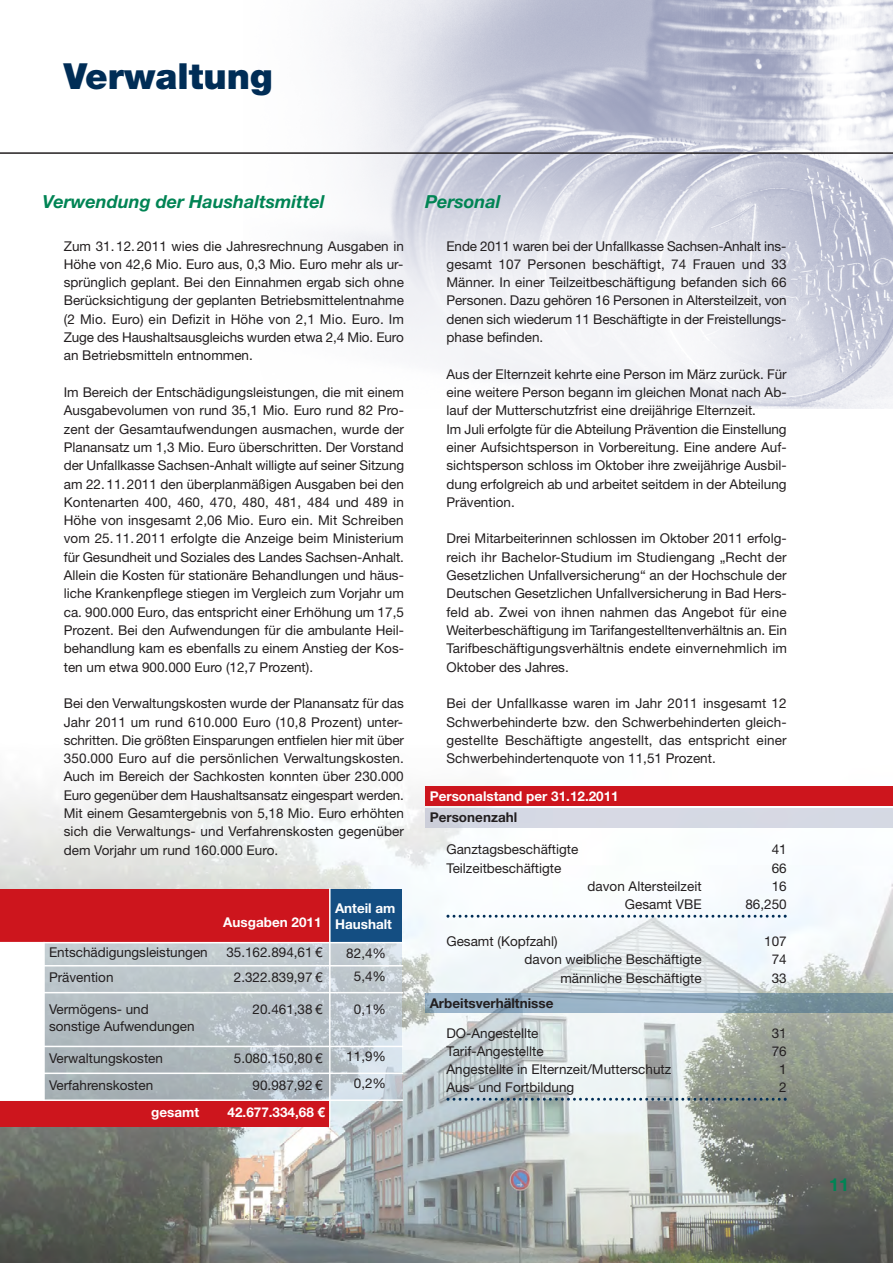
<style>
.page{position:relative;width:893px;height:1263px;background:#fff}
.page>*{position:absolute;margin:0;border:0;box-sizing:border-box;transform-origin:0 0}
.t1{font:900 36px "Helvetica Neue LT Std";color:#002d56}
.t2{font:italic 700 18px "Helvetica Neue LT Std";color:#008454}
.t3{font:700 18px "Helvetica Neue LT Std";color:#008454}
.t4{font:13.5px/18.3px "Helvetica Neue LT Std";color:#231f20;text-align:justify}
.t5{font:700 13.5px/16.5px "Helvetica Neue LT Std";color:#fff}
.t6{font:700 13.5px "Helvetica Neue LT Std";color:#231f20}
</style>
<div class="page">
<img style="left:0;top:786px;width:893px;height:477px">
<img style="left:324px;top:0;width:569px;height:409px">
<hr style="left:0;top:152px;width:893px;height:2px;background:#231f20">
<div style="left:425px;top:787px;width:468px;height:19px;background:#cd151d"></div>
<div style="left:425px;top:808px;width:468px;height:19px;background:#d5d9e4"></div>
<div style="left:425px;top:994px;width:468px;height:19px;background:#144e82;opacity:.4"></div>
<svg style="left:446px;top:915px;width:341px;height:3px"></svg>
<svg style="left:446px;top:1098px;width:341px;height:3px"></svg>
<div style="left:1px;top:890px;width:329px;height:53px;background:#cd151d"></div>
<div style="left:330px;top:890px;width:72px;height:53px;background:#144e82"></div>
<div style="left:1px;top:943px;width:43px;height:157px;background:#fff"></div>
<div style="left:44px;top:943px;width:286px;height:23px;background:#c2cbd0"></div>
<div style="left:330px;top:943px;width:72px;height:23px;background:#c7d5e6;opacity:.5"></div>
<div style="left:44px;top:966px;width:286px;height:27px;background:#bdc6cb"></div>
<div style="left:330px;top:966px;width:72px;height:27px;background:#c7d5e6;opacity:.5"></div>
<div style="left:44px;top:993px;width:286px;height:53px;background:#b4bec3"></div>
<div style="left:330px;top:993px;width:72px;height:53px;background:#c7d5e6;opacity:.5"></div>
<div style="left:44px;top:1046px;width:286px;height:27px;background:#c7d5e6;opacity:.5"></div>
<div style="left:330px;top:1046px;width:72px;height:27px;background:#c7d5e6;opacity:.5"></div>
<div style="left:44px;top:1073px;width:286px;height:27px;background:#c7d5e6;opacity:.5"></div>
<div style="left:330px;top:1073px;width:72px;height:27px;background:#c7d5e6;opacity:.5"></div>
<div style="left:1px;top:1100px;width:329px;height:26px;background:#cd151d"></div>
<hr style="left:43px;top:942px;width:2px;height:159px;background:#fff">
<hr style="left:329px;top:888px;width:2px;height:240px;background:#fff">
<hr style="left:0;top:942px;width:403px;height:1px;background:#fff">
<hr style="left:43px;top:965px;width:360px;height:1px;background:#fff">
<hr style="left:43px;top:992px;width:360px;height:1px;background:#fff">
<hr style="left:43px;top:1046px;width:360px;height:1px;background:#fff">
<hr style="left:43px;top:1072px;width:360px;height:2px;background:#fff">
<hr style="left:0;top:1099px;width:403px;height:2px;background:#fff">
<h1 class="t1" style="left:64px;top:64px;width:211px">Verwaltung</h1>
<h2 class="t2" style="left:43px;top:196px;width:283px">Verwendung der Haushaltsmittel</h2>
<p class="t4" style="left:64px;top:238px;width:342px">Zum 31. 12. 2011 wies die Jahresrechnung Ausgaben in Hö he von 42,6 Mio. Euro aus, 0,3 Mio. Euro mehr als ur&shy;sprünglich geplant. Bei den Einnahmen ergab sich ohne Berücksichtigung der geplanten Betriebsmittelentnahme (2 Mio. Euro) ein Defizit in Höhe von 2,1 Mio. Euro. Im Zuge des Haushaltsausgleichs wurden etwa 2,4 Mio. Euro an Betriebsmitteln entnommen.</p>
<p class="t4" style="left:64px;top:384px;width:342px">Im Bereich der Entschädigungsleistungen, die mit einem Ausgabevolumen von rund 35,1 Mio. Euro rund 82 Pro&shy;zent der Gesamtaufwendungen ausmachen, wurde der Planansatz um 1,3 Mio. Euro überschritten. Der Vorstand der Unfallkasse Sachsen-Anhalt willigte auf seiner Sitzung am 22. 11. 2011 den überplanmäßigen Ausgaben bei den Kontenarten 400, 460, 470, 480, 481, 484 und 489 in Höhe von insgesamt 2,06 Mio. Euro ein. Mit Schreiben vom 25. 11. 2011 erfolgte die Anzeige beim Ministerium für Gesundheit und Soziales des Landes Sachsen-Anhalt.<br>Allein die Kosten für stationäre Behandlungen und häus&shy;liche Krankenpflege stiegen im Vergleich zum Vorjahr um ca. 900.000 Euro, das entspricht einer Erhöhung um 17,5<br>Prozent. Bei den Aufwendungen für die ambulante Heil&shy;behandlung kam es ebenfalls zu einem Anstieg der Kos&shy;ten um etwa 900.000 Euro (12,7 Prozent).</p>
<p class="t4" style="left:64px;top:695px;width:342px">Bei den Verwaltungskosten wurde der Planansatz für das Jahr 2011 um rund 610.000 Euro (10,8 Prozent) unter&shy;schritten. Die größten Einsparungen entfielen hier mit über 350.000 Euro auf die persönlichen Verwaltungskosten.<br>Auch im Bereich der Sachkosten konnten über 230.000<br>Euro gegenüber dem Haushaltsansatz eingespart werden.<br>Mit einem Gesamtergebnis von 5,18 Mio. Euro erhöhten sich die Verwaltungs- und Verfahrenskosten gegenüber dem Vorjahr um rund 160.000 Euro.</p>
<p class="t5" style="left:223px;top:915px;width:100px">Ausgaben 2011</p>
<p class="t5" style="left:335px;top:901px;width:62px">Anteil am<br>Haushalt</p>
<p class="t4" style="left:49px;top:944px;width:160px">Entschädigungsleistungen</p>
<p class="t4" style="left:226px;top:944px;width:98px">35.162.894,61 €</p>
<p class="t4" style="left:346px;top:945px;width:41px">82,4%</p>
<p class="t4" style="left:49px;top:969px;width:66px">Prävention</p>
<p class="t4" style="left:234px;top:969px;width:90px">2.322.839,97 €</p>
<p class="t4" style="left:354px;top:968px;width:34px">5,4%</p>
<p class="t4" style="left:49px;top:1001px;width:101px">Vermögens- und</p>
<p class="t4" style="left:253px;top:1001px;width:72px">20.461,38 €</p>
<p class="t4" style="left:49px;top:1018px;width:147px">sonstige Aufwendungen</p>
<p class="t4" style="left:354px;top:1001px;width:34px">0,1%</p>
<p class="t4" style="left:49px;top:1050px;width:116px">Verwaltungskosten</p>
<p class="t4" style="left:234px;top:1050px;width:90px">5.080.150,80 €</p>
<p class="t4" style="left:346px;top:1049px;width:41px">11,9%</p>
<p class="t4" style="left:49px;top:1077px;width:106px">Verfahrenskosten</p>
<p class="t4" style="left:253px;top:1077px;width:72px">90.987,92 €</p>
<p class="t4" style="left:354px;top:1075px;width:34px">0,2%</p>
<p class="t5" style="left:151px;top:1105px;width:49px">gesamt</p>
<p class="t5" style="left:228px;top:1105px;width:99px">42.677.334,68 €</p>
<h2 class="t2" style="left:425px;top:196px;width:77px">Personal</h2>
<p class="t4" style="left:446px;top:238px;width:342px">Ende 2011 waren bei der Unfallkasse Sachsen-Anhalt ins&shy;gesamt 107 Personen beschäftigt, 74 Frauen und 33<br>Män ner. In einer Teilzeitbeschäftigung befanden sich 66<br>Personen. Dazu gehören 16 Personen in Altersteilzeit, von denen sich wiederum 11 Beschäftigte in der Freistellungs&shy;phase befinden.</p>
<p class="t4" style="left:446px;top:366px;width:342px;text-align:left">Aus der Elternzeit kehrte eine Person im März zurück. Für eine weitere Person begann im gleichen Monat nach Ab&shy;lauf der Mutterschutzfrist eine dreijährige Elternzeit.<br>Im Juli erfolgte für die Abteilung Prävention die Einstellung einer Aufsichtsperson in Vorbereitung. Eine andere Auf&shy;sichtsperson schloss im Oktober ihre zweijährige Ausbil&shy;dung erfolgreich ab und arbeitet seitdem in der Abteilung Prävention.</p>
<p class="t4" style="left:446px;top:531px;width:342px">Drei Mitarbeiterinnen schlossen im Oktober 2011 erfolg&shy;reich ihr Bachelor-Studium im Studiengang „Recht der Gesetzlichen Unfallversicherung“ an der Hochschule der Deutschen Gesetzlichen Unfallversicherung in Bad Hers&shy;feld ab. Zwei von ihnen nahmen das Angebot für eine Weiterbeschäftigung im Tarifangestelltenverhältnis an. Ein Tarifbeschäftigungsverhältnis endete einvernehmlich im Oktober des Jahres.</p>
<p class="t4" style="left:446px;top:695px;width:342px">Bei der Unfallkasse waren im Jahr 2011 insgesamt 12<br>Schwerbehinderte bzw. den Schwerbehinderten gleich&shy;gestellte Beschäftigte angestellt, das entspricht einer Schwerbehindertenquote von 11,51 Prozent.</p>
<p class="t5" style="left:430px;top:789px;width:191px">Personalstand per 31.12.2011</p>
<p class="t6" style="left:430px;top:812px;width:89px">Personenzahl</p>
<p class="t4" style="left:446px;top:842px;width:133px">Ganztagsbeschäftigte</p>
<p class="t4" style="left:772px;top:842px;width:17px">41</p>
<p class="t4" style="left:446px;top:860px;width:116px">Teilzeitbeschäftigte</p>
<p class="t4" style="left:772px;top:860px;width:17px">66</p>
<p class="t4" style="left:588px;top:878px;width:115px">davon Altersteilzeit</p>
<p class="t4" style="left:772px;top:878px;width:17px">16</p>
<p class="t4" style="left:625px;top:897px;width:78px">Gesamt VBE</p>
<p class="t4" style="left:745px;top:897px;width:43px">86,250</p>
<p class="t4" style="left:446px;top:933px;width:112px">Gesamt (Kopfzahl)</p>
<p class="t4" style="left:764px;top:933px;width:24px">107</p>
<p class="t4" style="left:525px;top:952px;width:178px">davon weibliche Beschäftigte</p>
<p class="t4" style="left:772px;top:952px;width:17px">74</p>
<p class="t4" style="left:560px;top:970px;width:143px">männliche Beschäftigte</p>
<p class="t4" style="left:772px;top:970px;width:17px">33</p>
<p class="t6" style="left:430px;top:998px;width:125px">Arbeitsverhältnisse</p>
<p class="t4" style="left:446px;top:1025px;width:94px">DO-Angestellte</p>
<p class="t4" style="left:772px;top:1025px;width:17px">31</p>
<p class="t4" style="left:446px;top:1043px;width:99px">Tarif-Angestellte</p>
<p class="t4" style="left:772px;top:1043px;width:17px">76</p>
<p class="t4" style="left:446px;top:1061px;width:226px">Angestellte in Elternzeit/Mutterschutz</p>
<p class="t4" style="left:779px;top:1061px;width:9px">1</p>
<p class="t4" style="left:446px;top:1080px;width:129px">Aus- und Fortbildung</p>
<p class="t4" style="left:779px;top:1080px;width:9px">2</p>
<h2 class="t3" style="left:829px;top:1178px;width:22px">11</h2>
</div>
